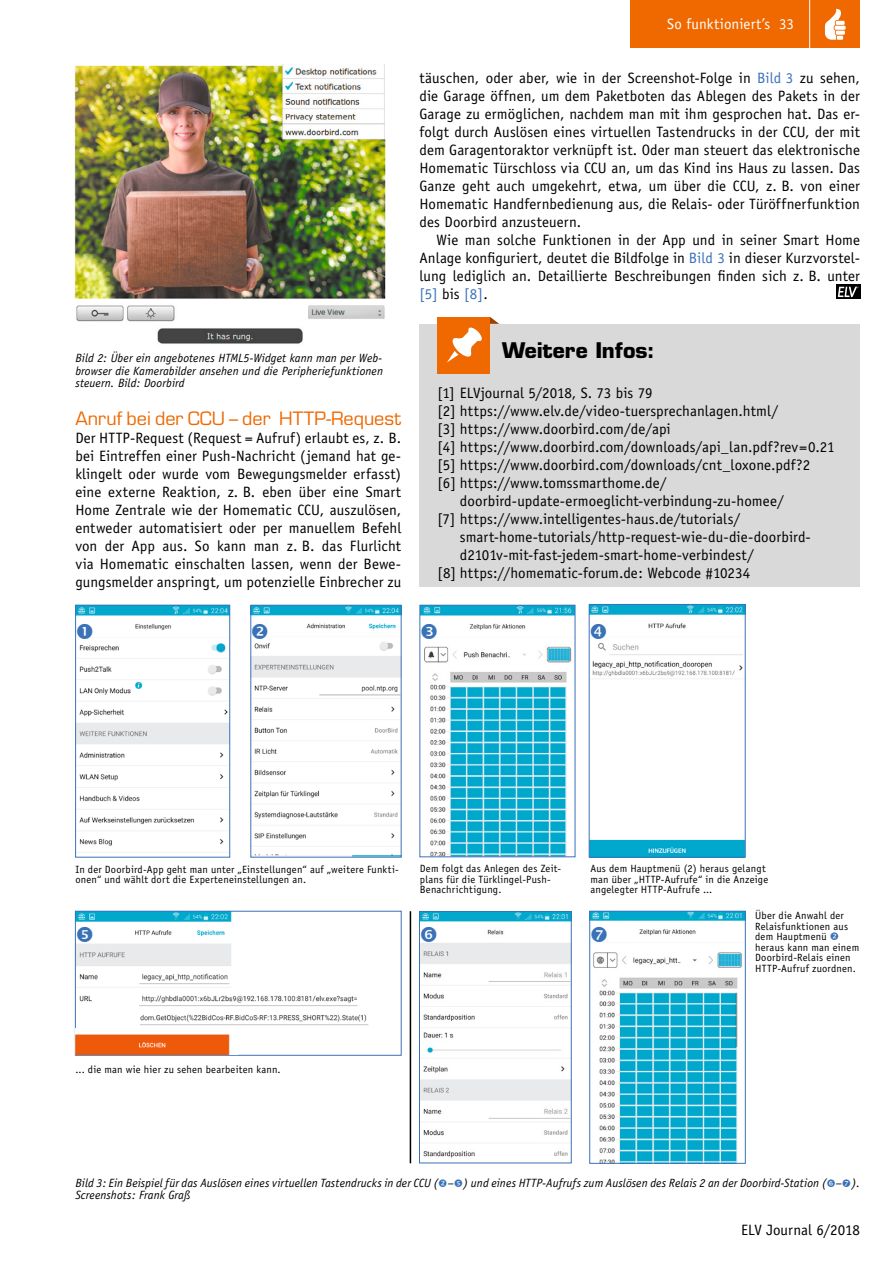
<style>
.page{position:relative;width:894px;height:1264px;background:#fff}
.page>*{position:absolute;margin:0;border:0;box-sizing:border-box;transform-origin:0 0}
.t1{font:700 21px "Eurostile";color:#000}
.Subhead_5{font:18px "Eurostile";letter-spacing:.005em;color:#ef6800}
.Fließtext_Neuer_Absa{font:15px/18px "Officina Sans";letter-spacing:.005em;color:#000;text-align:justify}
.Fließtext_Neue_Zeile{font:15px/18px "Officina Sans";letter-spacing:.005em;color:#000;text-align:justify}
.Text_Weitere_Infos{font:15px "Officina Sans";color:#000}
.Kopfzeile_rechts{font:15px "Officina Sans";letter-spacing:.005em;color:#fff}
.Bildunterschrift{font:italic 12px/12.8px "Officina Sans";letter-spacing:.01em;color:#000;text-align:justify}
.Bildunterschrift-2{font:10.5px/10.5px "Officina Sans";letter-spacing:.02em;color:#000}
.s1{color:#3a72b8}
</style>
<div class="page">
<div style="left:630px;top:1px;width:230px;height:47px;background:#ef6800"></div>
<hr style="left:809px;top:1px;width:1px;height:51px;background:#fff">
<svg style="left:825px;top:8px;width:20px;height:32px"></svg>
<img style="left:74px;top:65px;width:312px;height:279px">
<img style="left:77px;top:606px;width:151px;height:247px">
<div style="left:75px;top:604px;width:155px;height:253px;border:1px solid #3a72b8"></div>
<img style="left:252px;top:607px;width:147px;height:248px">
<div style="left:250px;top:605px;width:151px;height:252px;border:1px solid #3a72b8"></div>
<img style="left:421px;top:607px;width:152px;height:248px">
<div style="left:419px;top:605px;width:156px;height:252px;border:1px solid #3a72b8"></div>
<img style="left:591px;top:606px;width:152px;height:249px">
<div style="left:589px;top:604px;width:156px;height:253px;border:1px solid #3a72b8"></div>
<img style="left:77px;top:912px;width:292px;height:114px">
<div style="left:75px;top:910px;width:327px;height:145px;border:1px solid #3a72b8"></div>
<img style="left:76px;top:1028px;width:161px;height:26px">
<img style="left:421px;top:913px;width:149px;height:245px">
<div style="left:419px;top:911px;width:153px;height:252px;border:1px solid #3a72b8"></div>
<img style="left:591px;top:912px;width:153px;height:249px">
<div style="left:589px;top:910px;width:157px;height:253px;border:1px solid #3a72b8"></div>
<hr style="left:410px;top:911px;width:1px;height:252px;background:#000">
<div style="left:419px;top:324px;width:441px;height:263px;background:#d9d9da"></div>
<svg style="left:490px;top:317px;width:9px;height:7px"></svg>
<div style="left:437px;top:317px;width:53px;height:56px;background:#ef6800"></div>
<svg style="left:447px;top:327px;width:35px;height:35px"></svg>
<svg style="left:836px;top:285px;width:24px;height:14px"></svg>
<svg style="left:838px;top:287px;width:20px;height:10px"></svg>
<svg style="left:77px;top:624px;width:15px;height:15px"></svg>
<svg style="left:77px;top:926px;width:15px;height:15px"></svg>
<svg style="left:421px;top:926px;width:15px;height:15px"></svg>
<svg style="left:592px;top:926px;width:15px;height:15px"></svg>
<svg style="left:252px;top:624px;width:15px;height:15px"></svg>
<svg style="left:422px;top:623px;width:15px;height:16px"></svg>
<svg style="left:591px;top:624px;width:15px;height:15px"></svg>
<p class="Kopfzeile_rechts" style="left:667px;top:15px;width:128px">So funktioniert’s 33</p>
<p class="Bildunterschrift" style="left:75px;top:351px;width:309px">Bild 2: Über ein angebotenes HTML5-Widget kann man per Web&shy;browser die Kamerabilder ansehen und die Peripheriefunktionen steuern. Bild: Doorbird</p>
<p class="Subhead_5" style="left:75px;top:407px;width:327px">Anruf bei der CCU – der HTTP-Request</p>
<p class="Fließtext_Neuer_Absa" style="left:75px;top:429px;width:327px">Der HTTP-Request (Request = Aufruf) erlaubt es, z. B. bei Eintreffen einer Push-Nachricht (jemand hat ge&shy;klingelt oder wurde vom Bewegungsmelder erfasst) eine externe Reaktion, z. B. eben über eine Smart Home Zentrale wie der Homematic CCU, auszulösen, entweder automatisiert oder per manuellem Befehl von der App aus. So kann man z. B. das Flurlicht via Homematic einschalten lassen, wenn der Bewe&shy;gungsmelder anspringt, um potenzielle Einbrecher zu</p>
<p class="Fließtext_Neuer_Absa" style="left:419px;top:69px;width:442px">täuschen, oder aber, wie in der Screenshot-Folge in <span class="s1">Bild 3</span> zu sehen, die Garage öffnen, um dem Paketboten das Ablegen des Pakets in der Garage zu ermöglichen, nachdem man mit ihm gesprochen hat. Das er&shy;folgt durch Auslösen eines virtuellen Tastendrucks in der CCU, der mit dem Garagentoraktor verknüpft ist. Oder man steuert das elektronische Homematic Türschloss via CCU an, um das Kind ins Haus zu lassen. Das Ganze geht auch umgekehrt, etwa, um über die CCU, z. B. von einer Homematic Handfernbedienung aus, die Relais- oder Türöffnerfunktion des Doorbird anzusteuern.</p>
<p class="Fließtext_Neue_Zeile" style="left:419px;top:231px;width:442px;text-indent:17px">Wie man solche Funktionen in der App und in seiner Smart Home Anlage konfiguriert, deutet die Bildfolge in <span class="s1">Bild 3</span> in dieser Kurzvorstel&shy;lung lediglich an. Detaillierte Beschreibungen finden sich z. B. unter <span class="s1">[5]</span> bis <span class="s1">[8]</span>.</p>
<p class="t1" style="left:502px;top:337px;width:154px">Weitere Infos:</p>
<p class="Text_Weitere_Infos" style="left:437px;top:384px;width:217px">[1] ELVjournal 5/2018, S. 73 bis 79</p>
<p class="Fließtext_Neuer_Absa" style="left:437px;top:402px;width:342px">[2] https://www.elv.de/video-tuersprechanlagen.html/</p>
<p class="Fließtext_Neuer_Absa" style="left:437px;top:420px;width:235px">[3] https://www.doorbird.com/de/api</p>
<p class="Fließtext_Neuer_Absa" style="left:437px;top:438px;width:399px">[4] https://www.doorbird.com/downloads/api_lan.pdf?rev=0.21</p>
<p class="Fließtext_Neuer_Absa" style="left:437px;top:456px;width:374px">[5] https://www.doorbird.com/downloads/cnt_loxone.pdf?2</p>
<p class="Fließtext_Neuer_Absa" style="left:460px;top:474px;width:325px;text-indent:-22px">[6] https://www.tomssmarthome.de/ doorbird-update-ermoeglicht-verbindung-zu-homee/</p>
<p class="Fließtext_Neuer_Absa" style="left:460px;top:510px;width:352px;text-align:left;text-indent:-22px">[7] https://www.intelligentes-haus.de/tutorials/ smart-home-tutorials/http-request-wie-du-die-doorbird&shy;d2101v-mit-fast-jedem-smart-home-verbindest/</p>
<p class="Fließtext_Neuer_Absa" style="left:437px;top:564px;width:314px">[8] https://homematic-forum.de: Webcode #10234</p>
<p class="Bildunterschrift-2" style="left:75px;top:864px;width:325px">In der Doorbird-App geht man unter „Einstellungen“ auf „weitere Funkti&shy;onen“ und wählt dort die Experteneinstellungen an.</p>
<p class="Bildunterschrift-2" style="left:420px;top:863px;width:142px">Dem folgt das Anlegen des Zeit&shy;plans für die Türklingel-Push-<br>Benachrichtigung.</p>
<p class="Bildunterschrift-2" style="left:590px;top:863px;width:179px">Aus dem Hauptmenü (2) heraus gelangt man über „HTTP-Aufrufe“ in die Anzeige angelegter HTTP-Aufrufe ...</p>
<p class="Bildunterschrift-2" style="left:75px;top:1064px;width:207px">... die man wie hier zu sehen bearbeiten kann.</p>
<p class="Bildunterschrift-2" style="left:755px;top:910px;width:106px">Über die Anwahl der<br>Relaisfunktionen aus dem Hauptmenü<br>heraus kann man einem<br>Doorbird-Relais einen<br>HTTP-Aufruf zuordnen.</p>
<p class="Bildunterschrift" style="left:75px;top:1176px;width:786px">Bild 3: Ein Beispiel für das Auslösen eines virtuellen Tastendrucks in der CCU ( – ) und eines HTTP-Aufrufs zum Auslösen des Relais 2 an der Doorbird-Station ( – ).</p>
<p class="Bildunterschrift" style="left:75px;top:1188px;width:116px">Screenshots: Frank Graß</p>
<p class="Fließtext_Neuer_Absa" style="left:741px;top:1221px;width:120px">ELV Journal 6/2018</p>
</div>
